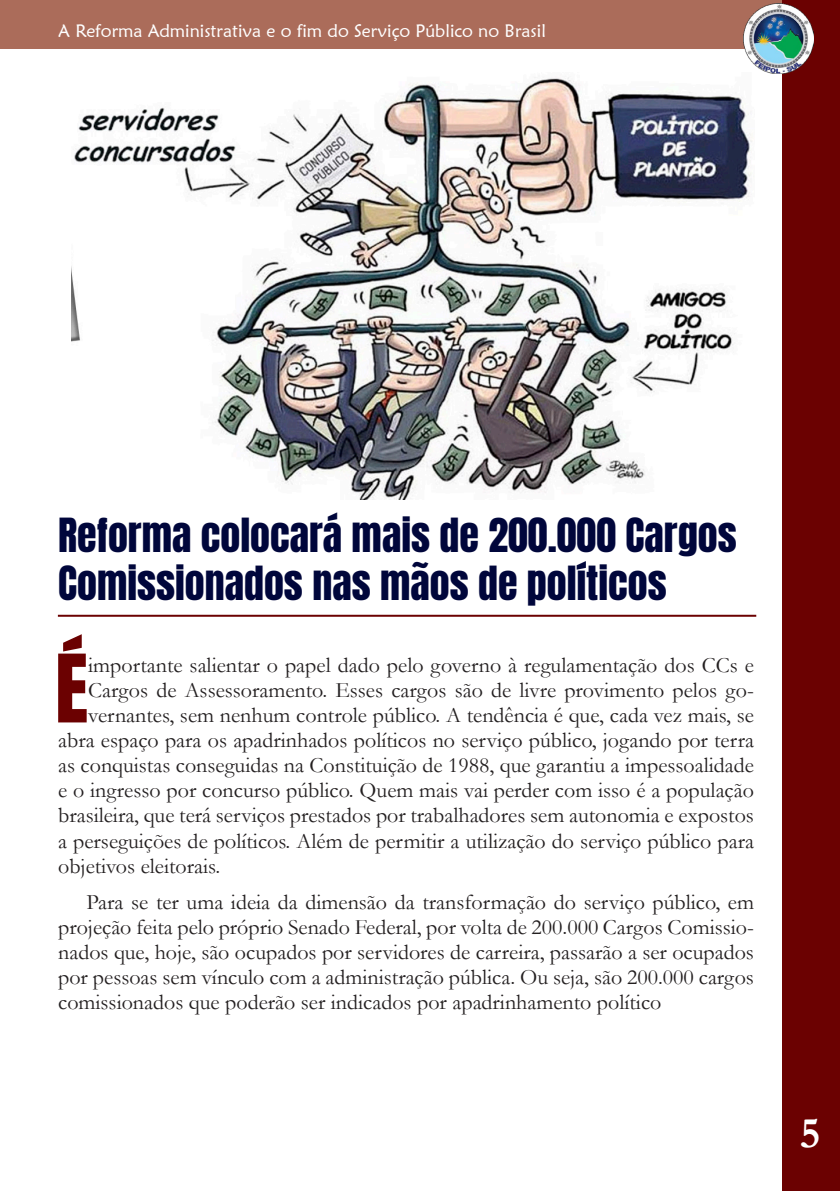
<style>
.page{position:relative;width:840px;height:1191px;background:#fff}
.page>*{position:absolute;margin:0;border:0;box-sizing:border-box;transform-origin:0 0}
.t1{font:80.2px "Anton";color:#6b0101}
.t2{font:700 44px "Garamond";color:#fff}
.t3{font:40px/48px "Anton";color:#00063b}
.t4{font:22px/25px "Garamond";color:#231f20;text-align:justify}
.t5{font:18px "Maiandra GD";color:#fff}
</style>
<div class="page">
<div style="left:0;top:0;width:789px;height:49px;background:#ab6c5a"></div>
<div style="left:781px;top:0;width:58px;height:1191px;background:#6b0101"></div>
<img style="left:743px;top:4px;width:70px;height:69px">
<img style="left:71px;top:72px;width:682px;height:427px">
<hr style="left:58px;top:615px;width:697px;height:2px;background:#6b0101">
<p class="t5" style="left:58px;top:20px;width:489px">A Reforma Administrativa e o fim do Serviço Público no Brasil</p>
<p class="t3" style="left:58px;top:514px;width:679px">Reforma colocará mais de 200.000 Cargos<br>Comissionados nas mãos de políticos</p>
<p class="t1" style="left:55px;top:648px;width:35px">É</p>
<p class="t4" style="left:88px;top:652px;width:667px">importante salientar o papel dado pelo governo à regulamentação dos CCs e</p>
<p class="t4" style="left:88px;top:677px;width:667px">Cargos de Assessoramento. Esses cargos são de livre provimento pelos go-</p>
<p class="t4" style="left:88px;top:702px;width:667px">vernantes, sem nenhum controle público. A tendência é que, cada vez mais, se</p>
<p class="t4" style="left:58px;top:727px;width:697px">abra espaço para os apadrinhados políticos no serviço público, jogando por terra</p>
<p class="t4" style="left:58px;top:752px;width:697px">as conquistas conseguidas na Constituição de 1988, que garantiu a impessoalidade</p>
<p class="t4" style="left:58px;top:777px;width:697px">e o ingresso por concurso público. Quem mais vai perder com isso é a população</p>
<p class="t4" style="left:58px;top:802px;width:697px">brasileira, que terá serviços prestados por trabalhadores sem autonomia e expostos</p>
<p class="t4" style="left:58px;top:827px;width:697px">a perseguições de políticos. Além de permitir a utilização do serviço público para</p>
<p class="t4" style="left:58px;top:852px;width:163px">objetivos eleitorais.</p>
<p class="t4" style="left:58px;top:889px;width:697px;text-indent:28px">Para se ter uma ideia da dimensão da transformação do serviço público, em projeção feita pelo próprio Senado Federal, por volta de 200.000 Cargos Comissio&shy;nados que, hoje, são ocupados por servidores de carreira, passarão a ser ocupados por pessoas sem vínculo com a administração pública. Ou seja, são 200.000 cargos comissionados que poderão ser indicados por apadrinhamento político</p>
<h2 class="t2" style="left:799px;top:1103px;width:22px">5</h2>
</div>
